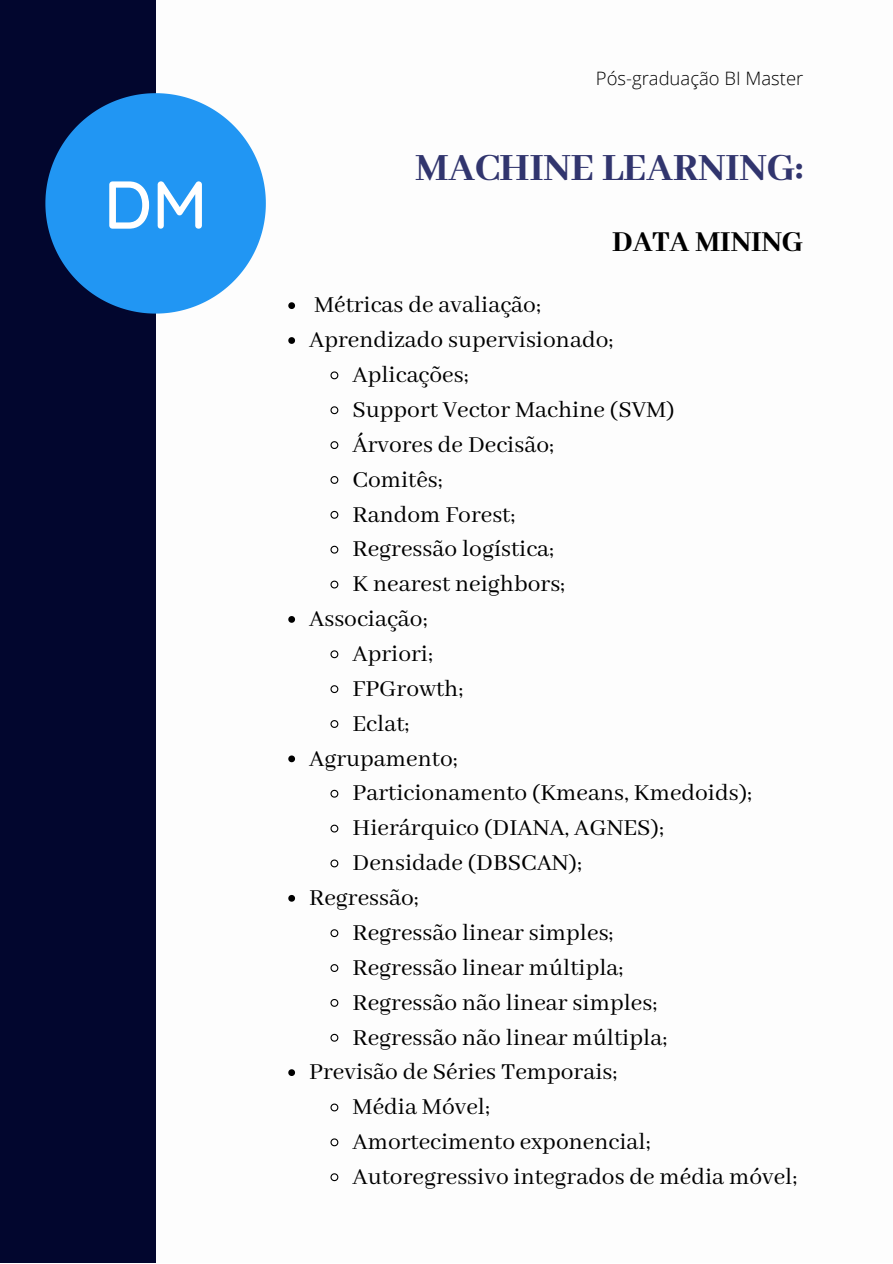
<style>
.page{position:relative;width:893px;height:1264px;background:#fff}
.page>*{position:absolute;margin:0;border:0;box-sizing:border-box;transform-origin:0 0}
.t1{font:500 67.5px "Quicksand";color:#fff}
.t2{font:800 42px "Abhaya Libre";color:#31356e}
.t3{font:800 31.5px "Abhaya Libre";color:#000}
.t4{font:25.5px "Abhaya Libre";color:#000}
.t5{font:300 18.45px "Open Sans";color:#000}
</style>
<div class="page">
<div style="left:0;top:0;width:156px;height:1262px;background:#02062e"></div>
<svg style="left:45px;top:93px;width:221px;height:220px;fill:#2196f3"></svg>
<svg style="left:288px;top:302px;width:7px;height:7px"></svg>
<svg style="left:288px;top:337px;width:7px;height:7px"></svg>
<svg style="left:330px;top:371px;width:9px;height:9px"></svg>
<svg style="left:330px;top:406px;width:9px;height:9px"></svg>
<svg style="left:330px;top:441px;width:9px;height:8px"></svg>
<svg style="left:330px;top:476px;width:9px;height:8px"></svg>
<svg style="left:330px;top:510px;width:9px;height:9px"></svg>
<svg style="left:330px;top:545px;width:9px;height:9px"></svg>
<svg style="left:330px;top:580px;width:9px;height:9px"></svg>
<svg style="left:288px;top:616px;width:7px;height:6px"></svg>
<svg style="left:330px;top:650px;width:9px;height:9px"></svg>
<svg style="left:330px;top:685px;width:9px;height:9px"></svg>
<svg style="left:330px;top:720px;width:9px;height:8px"></svg>
<svg style="left:288px;top:755px;width:7px;height:7px"></svg>
<svg style="left:330px;top:789px;width:9px;height:9px"></svg>
<svg style="left:330px;top:824px;width:9px;height:9px"></svg>
<svg style="left:330px;top:859px;width:9px;height:9px"></svg>
<svg style="left:288px;top:895px;width:7px;height:6px"></svg>
<svg style="left:330px;top:929px;width:9px;height:8px"></svg>
<svg style="left:330px;top:964px;width:9px;height:8px"></svg>
<svg style="left:330px;top:999px;width:9px;height:8px"></svg>
<svg style="left:330px;top:1033px;width:9px;height:9px"></svg>
<svg style="left:288px;top:1069px;width:7px;height:6px"></svg>
<svg style="left:330px;top:1103px;width:9px;height:9px"></svg>
<svg style="left:330px;top:1138px;width:9px;height:9px"></svg>
<svg style="left:330px;top:1173px;width:9px;height:8px"></svg>
<p class="t1" style="left:104px;top:161px;width:105px">DM</p>
<p class="t5" style="left:595px;top:66px;width:209px">Pós-graduação BI Master</p>
<p class="t2" style="left:415px;top:144px;width:389px">MACHINE LEARNING:</p>
<p class="t3" style="left:612px;top:224px;width:193px">DATA MINING</p>
<p class="t4" style="left:314px;top:291px;width:228px">Métricas de avaliação;</p>
<p class="t4" style="left:309px;top:326px;width:305px">Aprendizado supervisionado;</p>
<p class="t4" style="left:352px;top:361px;width:117px">Aplicações;</p>
<p class="t4" style="left:352px;top:395px;width:323px">Support Vector Machine (SVM)</p>
<p class="t4" style="left:352px;top:430px;width:203px">Árvores de Decisão;</p>
<p class="t4" style="left:352px;top:465px;width:92px">Comitês;</p>
<p class="t4" style="left:352px;top:500px;width:164px">Random Forest;</p>
<p class="t4" style="left:352px;top:535px;width:203px">Regressão logística;</p>
<p class="t4" style="left:352px;top:570px;width:214px">K nearest neighbors;</p>
<p class="t4" style="left:309px;top:604px;width:120px">Associação;</p>
<p class="t4" style="left:352px;top:639px;width:82px">Apriori;</p>
<p class="t4" style="left:352px;top:674px;width:112px">FPGrowth;</p>
<p class="t4" style="left:352px;top:709px;width:58px">Eclat;</p>
<p class="t4" style="left:309px;top:744px;width:150px">Agrupamento;</p>
<p class="t4" style="left:352px;top:779px;width:401px">Particionamento (Kmeans, Kmedoids);</p>
<p class="t4" style="left:352px;top:814px;width:313px">Hierárquico (DIANA, AGNES);</p>
<p class="t4" style="left:352px;top:848px;width:231px">Densidade (DBSCAN);</p>
<p class="t4" style="left:309px;top:883px;width:111px">Regressão;</p>
<p class="t4" style="left:352px;top:918px;width:262px">Regressão linear simples;</p>
<p class="t4" style="left:352px;top:953px;width:272px">Regressão linear múltipla;</p>
<p class="t4" style="left:352px;top:988px;width:306px">Regressão não linear simples;</p>
<p class="t4" style="left:352px;top:1023px;width:316px">Regressão não linear múltipla;</p>
<p class="t4" style="left:309px;top:1057px;width:310px">Previsão de Séries Temporais;</p>
<p class="t4" style="left:352px;top:1092px;width:139px">Média Móvel;</p>
<p class="t4" style="left:352px;top:1127px;width:299px">Amortecimento exponencial;</p>
<p class="t4" style="left:352px;top:1162px;width:446px">Autoregressivo integrados de média móvel;</p>
</div>
